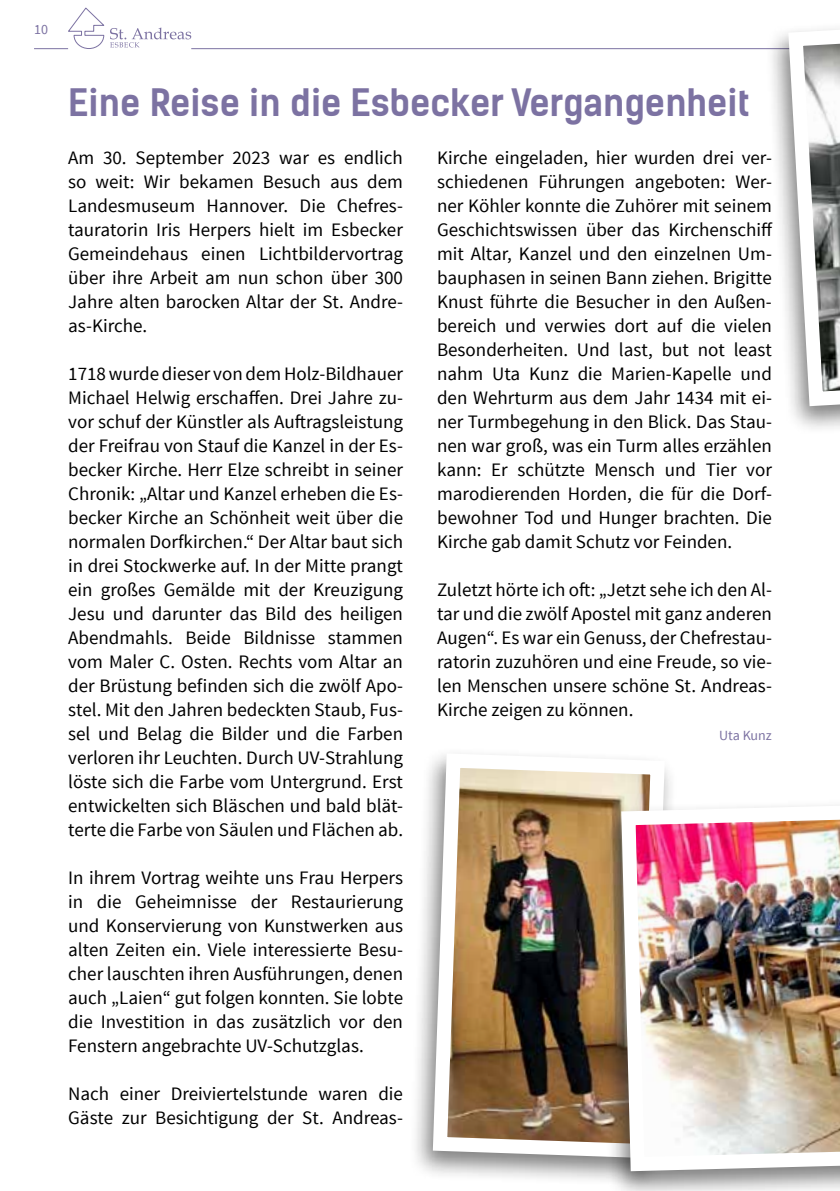
<style>
.page{position:relative;width:840px;height:1191px;background:#fff}
.page>*{position:absolute;margin:0;border:0;box-sizing:border-box;transform-origin:0 0}
.t1{font:700 36px "Kelson Sans";color:#7c72a2}
.t2{font:19px/24px "Source Sans Pro";color:#000;text-align:justify}
.t3{font:14px "Source Sans Pro";color:#7c72a2}
</style>
<div class="page">
<hr style="left:34px;top:48px;width:34px;height:1px;background:#7c72a2">
<svg style="left:67px;top:7px;width:124px;height:42px"></svg>
<hr style="left:191px;top:48px;width:648px;height:1px;background:#7c72a2">
<div style="left:408px;top:746px;width:269px;height:441px;background:#000;opacity:.5"></div>
<img style="left:425px;top:746px;width:246px;height:419px">
<div style="left:597px;top:791px;width:242px;height:400px;background:#000;opacity:.5"></div>
<img style="left:613px;top:791px;width:226px;height:387px">
<div style="left:763px;top:11px;width:76px;height:425px;background:#000;opacity:.5"></div>
<svg style="left:780px;top:11px;width:60px;height:402px"></svg>
<p class="t3" style="left:34px;top:21px;width:15px">10</p>
<h1 class="t1" style="left:68px;top:81px;width:682px">Eine Reise in die Esbecker Vergangenheit</h1>
<p class="t2" style="left:68px;top:146px;width:336px">Am 30. September 2023 war es endlich so weit: Wir bekamen Besuch aus dem Landesmuseum Hannover. Die Chefres&shy;tauratorin Iris Herpers hielt im Esbecker Gemeindehaus einen Lichtbildervortrag über ihre Arbeit am nun schon über 300<br>Jahre alten barocken Altar der St. Andre&shy;as-Kirche.</p>
<p class="t2" style="left:68px;top:362px;width:336px">1718 wurde dieser von dem Holz-Bildhauer Michael Helwig erschaffen. Drei Jahre zu&shy;vor schuf der Künstler als Auftragsleistung der Freifrau von Stauf die Kanzel in der Es&shy;becker Kirche. Herr Elze schreibt in seiner Chronik: „Altar und Kanzel erheben die Es&shy;becker Kirche an Schönheit weit über die normalen Dorfkirchen.“ Der Altar baut sich in drei Stockwerke auf. In der Mitte prangt ein großes Gemälde mit der Kreuzigung Jesu und darunter das Bild des heiligen Abendmahls. Beide Bildnisse stammen vom Maler C. Osten. Rechts vom Altar an der Brüstung befinden sich die zwölf Apo&shy;stel. Mit den Jahren bedeckten Staub, Fus&shy;sel und Belag die Bilder und die Farben verloren ihr Leuchten. Durch UV-Strahlung löste sich die Farbe vom Untergrund. Erst entwickelten sich Bläschen und bald blät&shy;terte die Farbe von Säulen und Flächen ab.</p>
<p class="t2" style="left:68px;top:866px;width:336px">In ihrem Vortrag weihte uns Frau Herpers in die Geheimnisse der Restaurierung und Konservierung von Kunstwerken aus alten Zeiten ein. Viele interessierte Besu&shy;cher lauschten ihren Ausführungen, denen auch „Laien“ gut folgen konnten. Sie lobte die Investition in das zusätzlich vor den Fenstern angebrachte UV-Schutzglas.</p>
<p class="t2" style="left:68px;top:1082px;width:336px">Nach einer Dreiviertelstunde waren die<br>Gäste zur Besichtigung der St. Andreas-</p>
<p class="t2" style="left:437px;top:146px;width:337px">Kirche eingeladen, hier wurden drei ver&shy;schiedenen Führungen angeboten: Wer&shy;ner Köhler konnte die Zuhörer mit seinem Geschichtswissen über das Kirchenschiff mit Altar, Kanzel und den einzelnen Um&shy;bauphasen in seinen Bann ziehen. Brigitte Knust führte die Besucher in den Außen&shy;bereich und verwies dort auf die vielen Besonderheiten. Und last, but not least nahm Uta Kunz die Marien-Kapelle und den Wehrturm aus dem Jahr 1434 mit ei&shy;ner Turmbegehung in den Blick. Das Stau&shy;nen war groß, was ein Turm alles erzählen kann: Er schützte Mensch und Tier vor marodierenden Horden, die für die Dorf&shy;bewohner Tod und Hunger brachten. Die Kirche gab damit Schutz vor Feinden.</p>
<p class="t2" style="left:437px;top:578px;width:336px">Zuletzt hörte ich oft: „Jetzt sehe ich den Al&shy;tar und die zwölf Apostel mit ganz anderen Augen“. Es war ein Genuss, der Chefrestau&shy;ratorin zuzuhören und eine Freude, so vie&shy;len Menschen unsere schöne St. Andreas-Kirche zeigen zu können.</p>
<p class="t3" style="left:718px;top:727px;width:54px">Uta Kunz</p>
</div>
